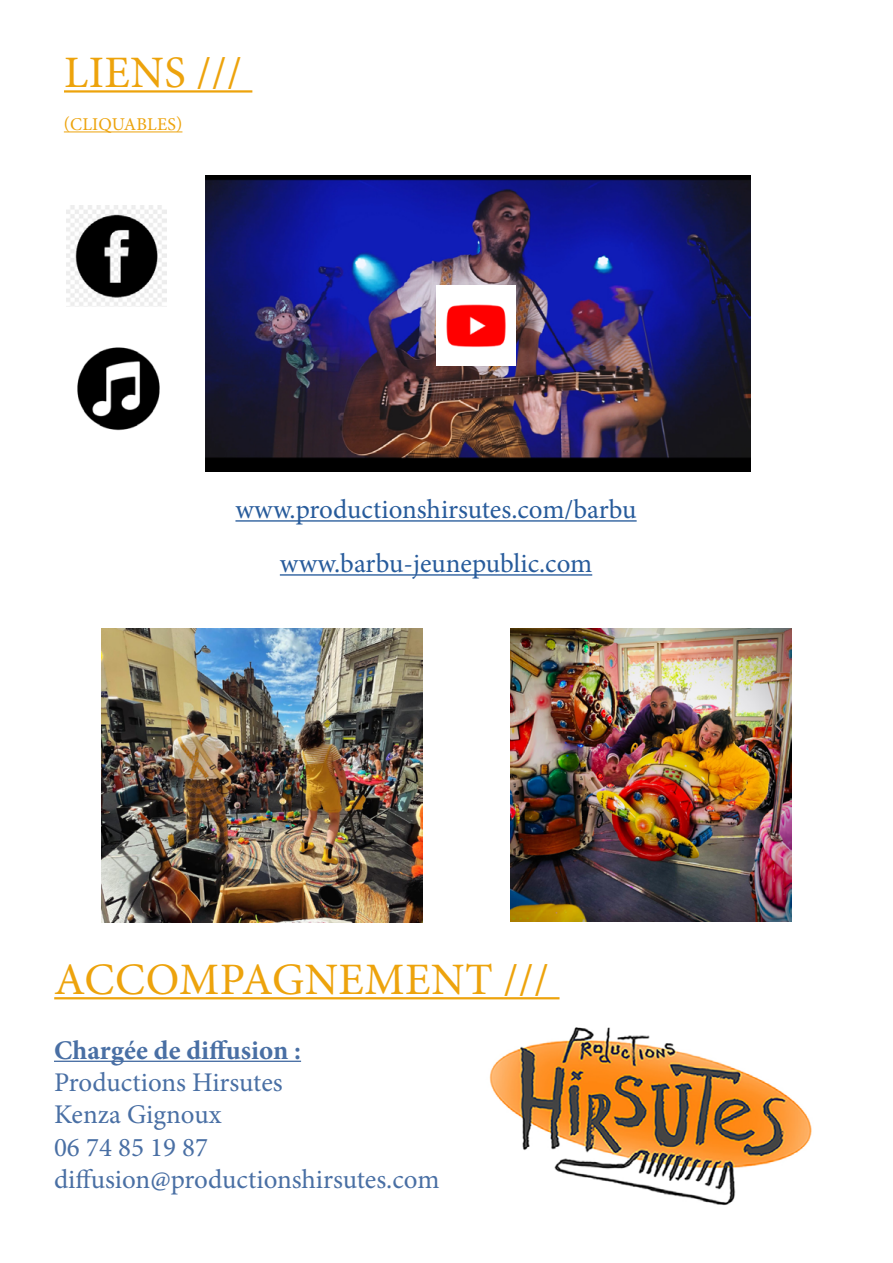
<style>
.page{position:relative;width:893px;height:1263px;background:#fff}
.page>*{position:absolute;margin:0;border:0;box-sizing:border-box;transform-origin:0 0}
.t1{font:45px "Minion Pro";letter-spacing:.01em;color:#eda30c}
.t2{font:27px/32.4px "Minion Pro";color:#496fa4}
.t3{font:27px/54px "Minion Pro";color:#275b9b;text-align:center}
.t4{font:700 27px "Minion Pro";color:#496fa4}
.t5{font:18px "Minion Pro";letter-spacing:.01em;color:#eda30c}
</style>
<div class="page">
<hr style="left:54px;top:997px;width:505px;height:2px;background:#eda30c">
<hr style="left:54px;top:1060px;width:247px;height:2px;background:#496fa4">
<img style="left:489px;top:1027px;width:323px;height:178px">
<img style="left:205px;top:175px;width:545px;height:297px">
<hr style="left:64px;top:90px;width:188px;height:3px;background:#eda30c">
<hr style="left:64px;top:131px;width:118px;height:1px;background:#eda30c">
<hr style="left:235px;top:520px;width:402px;height:2px;background:#275b9b">
<hr style="left:280px;top:574px;width:312px;height:2px;background:#275b9b">
<img style="left:102px;top:629px;width:320px;height:294px">
<img style="left:510px;top:629px;width:282px;height:293px">
<img style="left:436px;top:286px;width:80px;height:80px">
<img style="left:77px;top:347px;width:83px;height:84px">
<img style="left:67px;top:205px;width:100px;height:101px">
<h1 class="t1" style="left:64px;top:42px;width:179px">LIENS ///</h1>
<p class="t5" style="left:64px;top:112px;width:120px">(CLIQUABLES)</p>
<p class="t3" style="left:235px;top:483px;width:403px">www.productionshirsutes.com/barbu www.barbu-jeunepublic.com</p>
<h1 class="t1" style="left:54px;top:949px;width:496px">ACCOMPAGNEMENT ///</h1>
<p class="t4" style="left:54px;top:1031px;width:249px">Chargée de diffusion :</p>
<p class="t2" style="left:54px;top:1066px;width:387px">Productions Hirsutes<br>Kenza Gignoux<br>06 74 85 19 87 diffusion@productionshirsutes.com</p>
</div>
